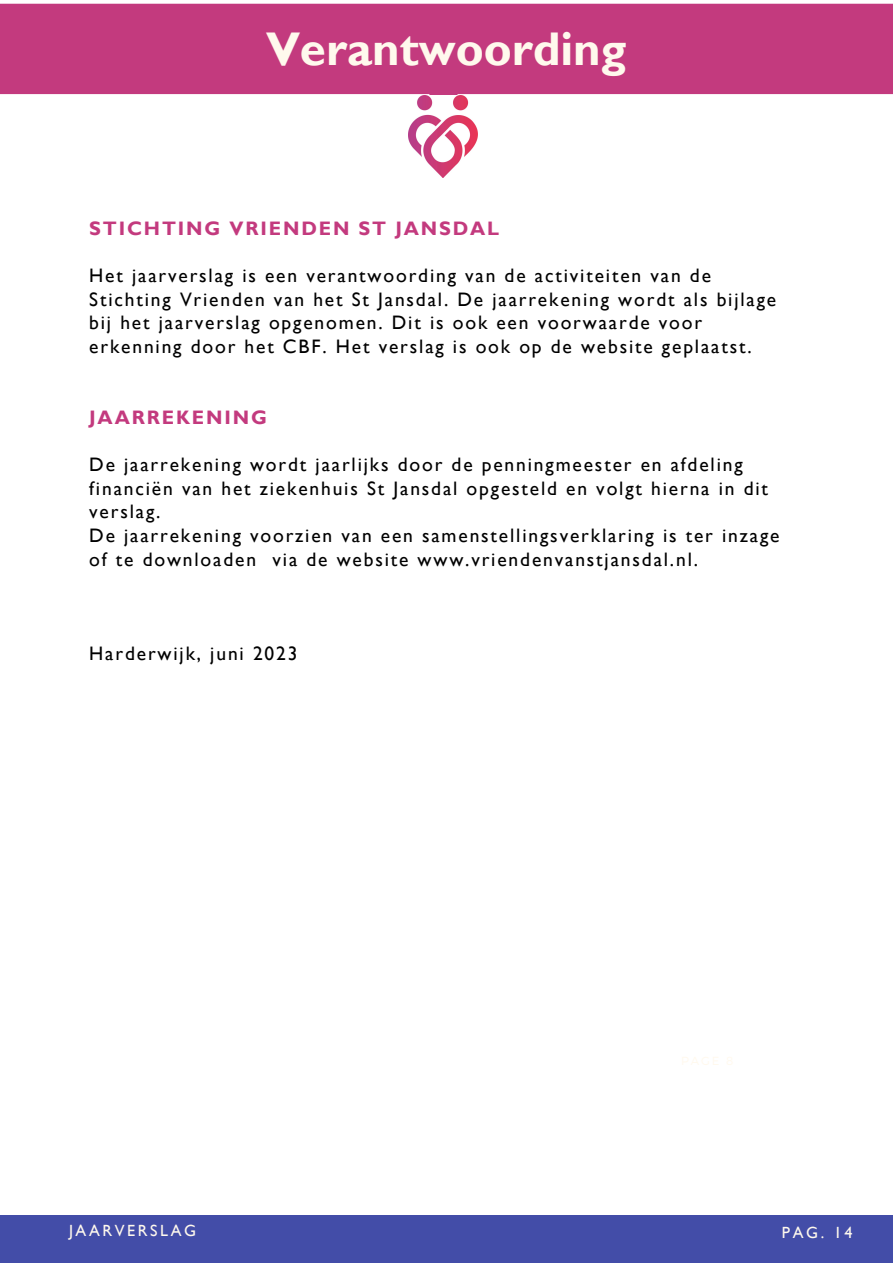
<style>
.page{position:relative;width:893px;height:1264px;background:#fff}
.page>*{position:absolute;margin:0;border:0;box-sizing:border-box;transform-origin:0 0}
.t1{font:700 47.25px "Gill Sans";color:#fff9ed}
.t2{font:19.5px/23.5px "Gill Sans";letter-spacing:.095em;color:#000}
.t3{font:700 19.5px "Gill Sans";letter-spacing:.095em;color:#c33a7e}
.t4{font:16.2px "Gill Sans";letter-spacing:.16em;color:#fff9ed}
</style>
<div class="page">
<div style="left:0;top:1215px;width:892px;height:47px;background:#434da8"></div>
<div style="left:0;top:4px;width:892px;height:91px;background:#c33a7e"></div>
<img style="left:408px;top:95px;width:70px;height:82px">
<p class="t1" style="left:266px;top:21px;width:362px">Verantwoording</p>
<p class="t3" style="left:89px;top:217px;width:411px">STICHTING VRIENDEN ST JANSDAL</p>
<p class="t2" style="left:89px;top:263px;width:688px">Het jaarverslag is een verantwoording van de activiteiten van de Stichting Vrienden van het St Jansdal. De jaarrekening wordt als bijlage bij het jaarverslag opgenomen. Dit is ook een voorwaarde voor erkenning door het CBF. Het verslag is ook op de website geplaatst.</p>
<p class="t3" style="left:89px;top:406px;width:179px">JAARREKENING</p>
<p class="t2" style="left:89px;top:452px;width:680px">De jaarrekening wordt jaarlijks door de penningmeester en afdeling financiën van het ziekenhuis St Jansdal opgesteld en volgt hierna in dit verslag.</p>
<p class="t2" style="left:89px;top:523px;width:691px">De jaarrekening voorzien van een samenstellingsverklaring is ter inzage of te downloaden via de website www.vriendenvanstjansdal.nl.</p>
<p class="t2" style="left:89px;top:641px;width:210px">Harderwijk, juni 2023</p>
<p class="t4" style="left:69px;top:1220px;width:129px">JAARVERSLAG</p>
<p class="t4" style="left:781px;top:1222px;width:72px">PAG. 14</p>
</div>
